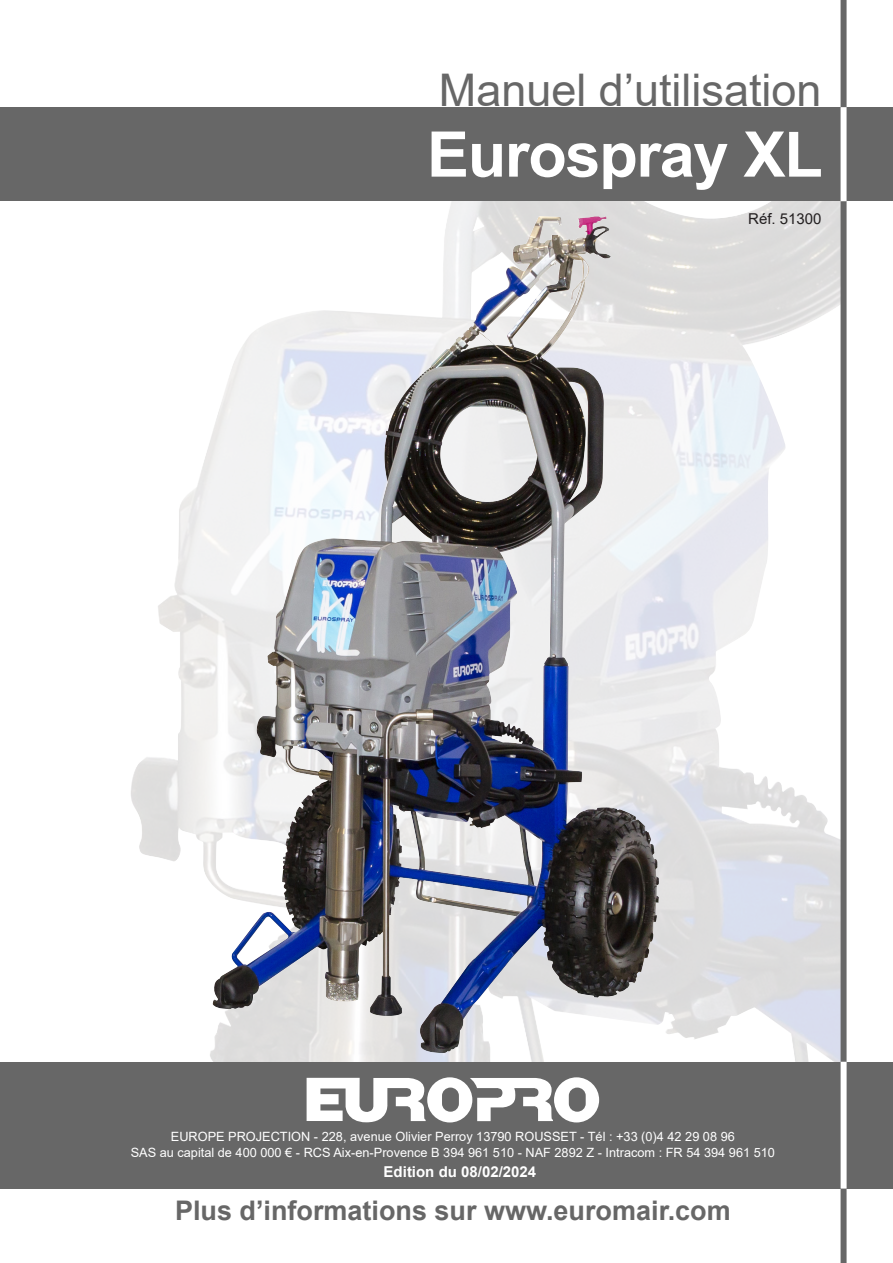
<style>
.page{position:relative;width:893px;height:1263px;background:#fff}
.page>*{position:absolute;margin:0;border:0;box-sizing:border-box;transform-origin:0 0}
.Sous-titres{font:700 63px "Arial";letter-spacing:-.02em;color:#fff}
.Sous-titres-2{font:45px "Arial";color:#676767}
.t1{font:700 27px "Arial";color:#676767}
.t2{font:700 15px "Arial";color:#fff}
.Sous-titres-3{font:15px "Arial";color:#231f20}
.t3{font:12.75px "Arial";color:#fff}
</style>
<div class="page">
<img style="left:131px;top:201px;width:697px;height:861px">
<div style="left:0;top:1062px;width:893px;height:126px;background:#676767"></div>
<div style="left:0;top:107px;width:893px;height:94px;background:#676767"></div>
<svg style="left:307px;top:1077px;width:292px;height:45px"></svg>
<div style="left:840px;top:0;width:6px;height:1263px;background:#676767"></div>
<div style="left:840px;top:107px;width:6px;height:94px;background:#fff"></div>
<div style="left:841px;top:1062px;width:6px;height:126px;background:#fff"></div>
<img style="left:256px;top:216px;width:284px;height:628px">
<p class="Sous-titres-2" style="left:439px;top:59px;width:384px">Manuel d’utilisation</p>
<p class="Sous-titres" style="left:427px;top:110px;width:397px">Eurospray XL</p>
<p class="Sous-titres-3" style="left:748px;top:209px;width:75px">Réf. 51300</p>
<p class="t3" style="left:171px;top:1128px;width:565px">EUROPE PROJECTION - 228, avenue Olivier Perroy 13790 ROUSSET - Tél : +33 (0)4 42 29 08 96</p>
<p class="t3" style="left:131px;top:1143px;width:646px">SAS au capital de 400 000 € - RCS Aix-en-Provence B 394 961 510 - NAF 2892 Z - Intracom : FR 54 394 961 510</p>
<p class="t2" style="left:384px;top:1161px;width:154px">Edition du 08/02/2024</p>
<p class="t1" style="left:175px;top:1192px;width:557px">Plus d’informations sur www.euromair.com</p>
</div>
